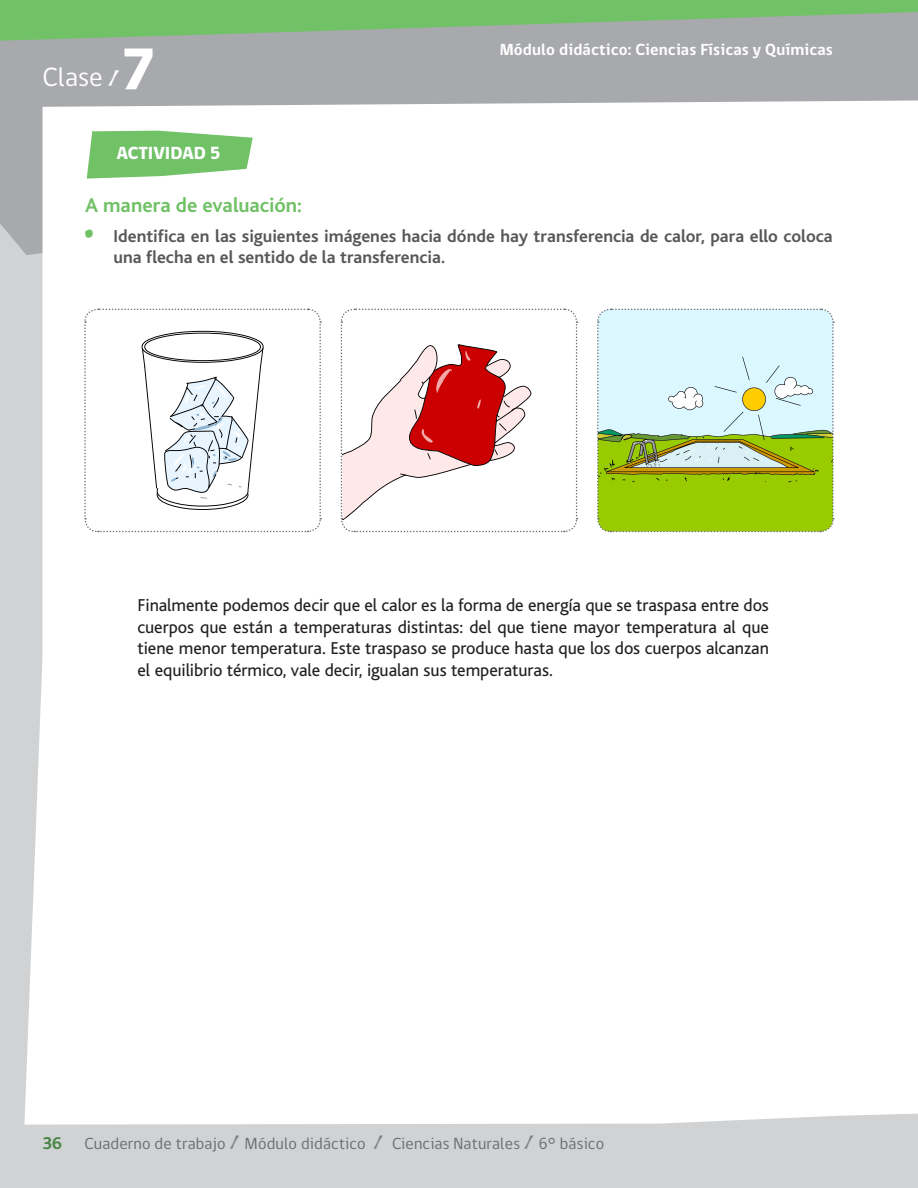
<style>
.page{position:relative;width:918px;height:1188px;background:#d1d2d4}
.page>*{position:absolute;margin:0;border:0;box-sizing:border-box;transform-origin:0 0}
.t1{font:800 60px "gob CL";color:#fff}
.t2{font:27px "gob CL";color:#fff}
.titulo_clase{font:700 21px "Bliss";color:#71c167}
.lecturas{font:18px/21.6px "Bliss";letter-spacing:-.005em;color:#231f20;text-align:justify}
.instrucciones{font:700 18px/21.6px "Bliss";color:#57585a}
.t3{font:800 18px "gob CL";color:#fff}
.t4{font:16.5px "gob CL";letter-spacing:.01em;color:#6c6d70}
.t5{font:700 16.5px "gob CL";letter-spacing:.01em;color:#fff}
.s1{font-family:"Gilligans Island";font-size:21px}
.s2{font-family:"Gilligans Island";font-weight:400;font-size:21px;color:#71c167}
.s3{font-family:"Bliss";font-weight:700;font-size:18px;color:#488545}
.s4{font-family:"Gilligans Island";font-size:18px;color:#808285}
</style>
<div class="page">
<div style="left:0;top:41px;width:918px;height:211px;background:#a8a9ad"></div>
<svg style="left:0;top:0;width:918px;height:41px"></svg>
<div style="left:24px;top:100px;width:894px;height:1025px;background:#fff"></div>
<svg style="left:84px;top:128px;width:171px;height:53px"></svg>
<svg style="left:340px;top:308px;width:238px;height:225px"></svg>
<svg style="left:596px;top:308px;width:239px;height:225px"></svg>
<svg style="left:83px;top:308px;width:239px;height:225px"></svg>
<p class="t1" style="left:121px;top:28px;width:37px">7</p>
<p class="t2" style="left:43px;top:59px;width:80px">Clase <span class="s1">/</span></p>
<p class="t5" style="left:500px;top:38px;width:335px">Módulo didáctico: Ciencias Físicas y Químicas</p>
<p class="t3" style="left:117px;top:141px;width:105px">ACTIVIDAD 5</p>
<p class="titulo_clase" style="left:85px;top:194px;width:219px">A manera de evaluación:</p>
<p class="instrucciones" style="left:114px;top:225px;width:721px;text-indent:-28px"><span class="s2">•</span> Identifica en las siguientes imágenes hacia dónde hay transferencia de calor, para ello coloca una flecha en el sentido de la transferencia.</p>
<p class="lecturas" style="left:138px;top:595px;width:633px">Finalmente podemos decir que el calor es la forma de energía que se traspasa entre dos cuerpos que están a temperaturas distintas: del que tiene mayor temperatura al que tiene menor temperatura. Este traspaso se produce hasta que los dos cuerpos alcanzan el equilibrio térmico, vale decir, igualan sus temperaturas.</p>
<p class="t4" style="left:43px;top:1132px;width:563px"><span class="s3">36</span> Cuaderno de trabajo <span class="s4">/</span> Módulo didáctico <span class="s4">/</span> Ciencias Naturales <span class="s4">/</span> 6° básico</p>
</div>
